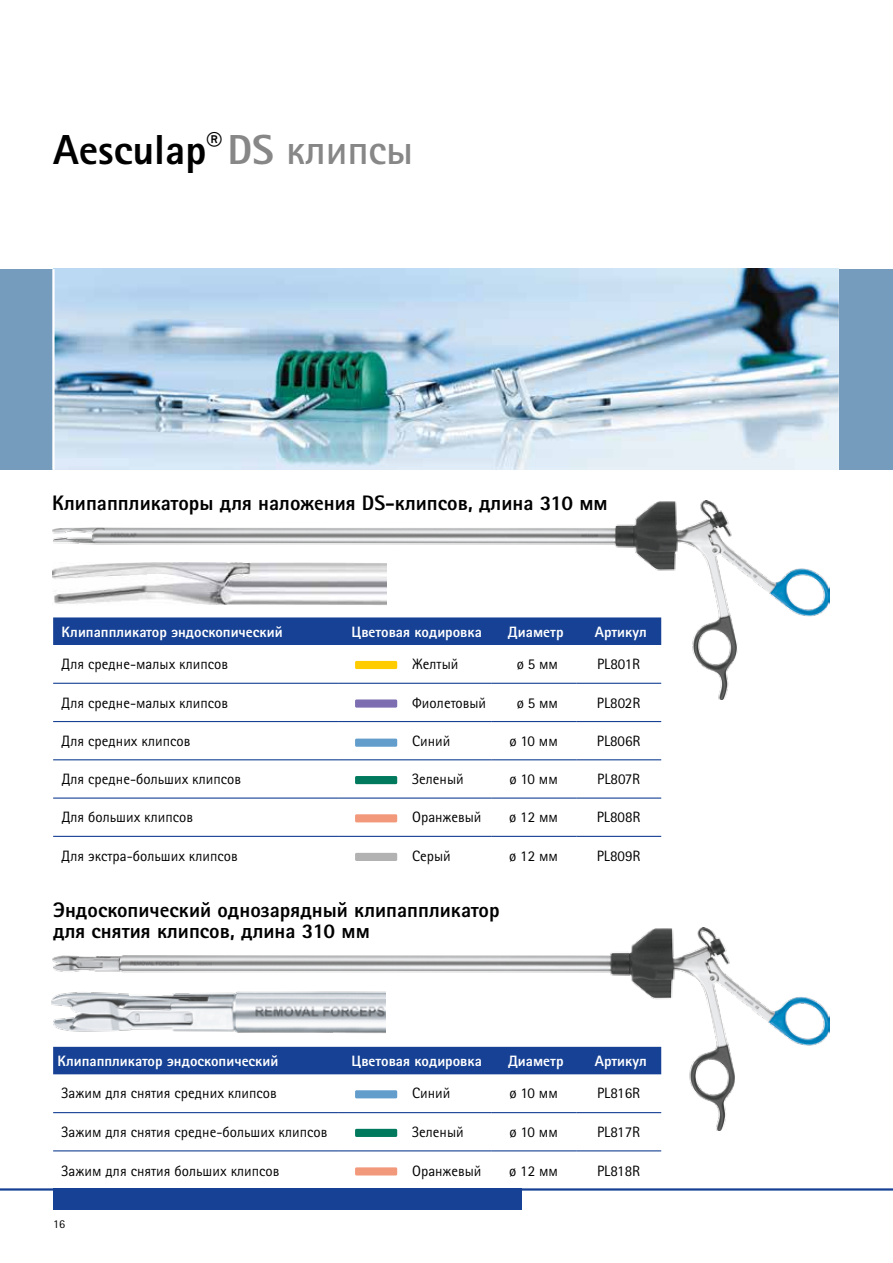
<style>
.page{position:relative;width:893px;height:1263px;background:#fff}
.page>*{position:absolute;margin:0;border:0;box-sizing:border-box;transform-origin:0 0}
.t1{font:800 42px "Rotis Sans Serif Pro Cyr";color:#000}
.t2{font:800 21px/21px "Rotis Sans Serif Pro Cyr";color:#000}
.t3{font:15px "Rotis Sans Serif Pro Cyr";color:#000}
.t4{font:800 15px "Rotis Sans Serif Pro Cyr";color:#fff}
.t5{font:12px "Rotis Sans Serif Pro Cyr";color:#000}
.s1{color:#878787}
.s2{font-weight:700;color:#878787}
</style>
<div class="page">
<div style="left:53px;top:1188px;width:469px;height:22px;background:#164194"></div>
<div style="left:0;top:269px;width:57px;height:201px;background:#769cbd"></div>
<img style="left:52px;top:927px;width:777px;height:204px">
<img style="left:52px;top:500px;width:777px;height:200px">
<div style="left:53px;top:617px;width:608px;height:28px;background:#164194"></div>
<hr style="left:53px;top:683px;width:285px;height:1px;background:#164194">
<hr style="left:338px;top:683px;width:153px;height:1px;background:#164194">
<hr style="left:491px;top:683px;width:85px;height:1px;background:#164194">
<hr style="left:576px;top:683px;width:85px;height:1px;background:#164194">
<hr style="left:53px;top:721px;width:285px;height:1px;background:#164194">
<hr style="left:338px;top:721px;width:153px;height:1px;background:#164194">
<hr style="left:491px;top:721px;width:85px;height:1px;background:#164194">
<hr style="left:576px;top:721px;width:85px;height:1px;background:#164194">
<hr style="left:53px;top:759px;width:285px;height:1px;background:#164194">
<hr style="left:338px;top:759px;width:153px;height:1px;background:#164194">
<hr style="left:491px;top:759px;width:85px;height:1px;background:#164194">
<hr style="left:576px;top:759px;width:85px;height:1px;background:#164194">
<hr style="left:53px;top:797px;width:285px;height:2px;background:#164194">
<hr style="left:338px;top:797px;width:153px;height:2px;background:#164194">
<hr style="left:491px;top:797px;width:85px;height:2px;background:#164194">
<hr style="left:576px;top:797px;width:85px;height:2px;background:#164194">
<hr style="left:53px;top:836px;width:285px;height:1px;background:#164194">
<hr style="left:338px;top:836px;width:153px;height:1px;background:#164194">
<hr style="left:491px;top:836px;width:85px;height:1px;background:#164194">
<hr style="left:576px;top:836px;width:85px;height:1px;background:#164194">
<div style="left:355px;top:661px;width:42px;height:8px;background:#fc0;border-radius:2px"></div>
<div style="left:355px;top:699px;width:42px;height:9px;background:#7c6eb0;border-radius:2px"></div>
<div style="left:355px;top:739px;width:42px;height:8px;background:#629dcc;border-radius:2px"></div>
<div style="left:355px;top:776px;width:42px;height:8px;background:#00795d;border-radius:2px"></div>
<div style="left:355px;top:814px;width:42px;height:8px;background:#f3997b;border-radius:2px"></div>
<div style="left:355px;top:853px;width:42px;height:8px;background:#b3b2b2;border-radius:2px"></div>
<div style="left:53px;top:1047px;width:608px;height:27px;background:#164194"></div>
<hr style="left:53px;top:1112px;width:285px;height:1px;background:#164194">
<hr style="left:338px;top:1112px;width:153px;height:1px;background:#164194">
<hr style="left:491px;top:1112px;width:85px;height:1px;background:#164194">
<hr style="left:576px;top:1112px;width:85px;height:1px;background:#164194">
<hr style="left:53px;top:1150px;width:285px;height:1px;background:#164194">
<hr style="left:338px;top:1150px;width:153px;height:1px;background:#164194">
<hr style="left:491px;top:1150px;width:85px;height:1px;background:#164194">
<hr style="left:576px;top:1150px;width:85px;height:1px;background:#164194">
<div style="left:355px;top:1090px;width:42px;height:8px;background:#629dcc;border-radius:2px"></div>
<div style="left:355px;top:1129px;width:42px;height:8px;background:#00795d;border-radius:2px"></div>
<div style="left:355px;top:1167px;width:42px;height:8px;background:#f3997b;border-radius:2px"></div>
<img style="left:52px;top:563px;width:335px;height:43px">
<img style="left:55px;top:269px;width:784px;height:201px">
<img style="left:51px;top:988px;width:334px;height:45px">
<hr style="left:52px;top:269px;width:3px;height:201px;background:#fff">
<div style="left:840px;top:269px;width:53px;height:201px;background:#769cbd"></div>
<hr style="left:0;top:1188px;width:893px;height:2px;background:#164194">
<h1 class="t1" style="left:53px;top:123px;width:362px">Aesculap<sup>®</sup> <span class="s1">DS</span> <span class="s2">клипсы</span></h1>
<h2 class="t2" style="left:52px;top:492px;width:557px">Клипаппликаторы для наложения DS-клипсов, длина 310 мм</h2>
<p class="t4" style="left:62px;top:622px;width:222px">Клипаппликатор эндоскопический</p>
<p class="t4" style="left:351px;top:622px;width:132px">Цветовая кодировка</p>
<p class="t4" style="left:508px;top:622px;width:57px">Диаметр</p>
<p class="t4" style="left:595px;top:622px;width:53px">Артикул</p>
<p class="t3" style="left:62px;top:655px;width:168px">Для средне-малых клипсов</p>
<p class="t3" style="left:412px;top:655px;width:48px">Желтый</p>
<p class="t3" style="left:517px;top:655px;width:43px">ø 5 мм</p>
<p class="t3" style="left:597px;top:655px;width:45px">PL801R</p>
<p class="t3" style="left:62px;top:694px;width:168px">Для средне-малых клипсов</p>
<p class="t3" style="left:412px;top:694px;width:75px">Фиолетовый</p>
<p class="t3" style="left:517px;top:694px;width:43px">ø 5 мм</p>
<p class="t3" style="left:597px;top:694px;width:45px">PL802R</p>
<p class="t3" style="left:62px;top:732px;width:130px">Для средних клипсов</p>
<p class="t3" style="left:412px;top:732px;width:40px">Синий</p>
<p class="t3" style="left:509px;top:732px;width:50px">ø 10 мм</p>
<p class="t3" style="left:597px;top:732px;width:45px">PL806R</p>
<p class="t3" style="left:62px;top:770px;width:181px">Для средне-больших клипсов</p>
<p class="t3" style="left:412px;top:770px;width:53px">Зеленый</p>
<p class="t3" style="left:509px;top:770px;width:50px">ø 10 мм</p>
<p class="t3" style="left:597px;top:770px;width:45px">PL807R</p>
<p class="t3" style="left:62px;top:808px;width:133px">Для больших клипсов</p>
<p class="t3" style="left:412px;top:808px;width:71px">Оранжевый</p>
<p class="t3" style="left:509px;top:808px;width:50px">ø 12 мм</p>
<p class="t3" style="left:597px;top:808px;width:45px">PL808R</p>
<p class="t3" style="left:62px;top:847px;width:178px">Для экстра-больших клипсов</p>
<p class="t3" style="left:412px;top:847px;width:40px">Серый</p>
<p class="t3" style="left:509px;top:847px;width:50px">ø 12 мм</p>
<p class="t3" style="left:597px;top:847px;width:45px">PL809R</p>
<h2 class="t2" style="left:53px;top:899px;width:448px">Эндоскопический однозарядный клипаппликатор для снятия клипсов, длина 310 мм</h2>
<p class="t4" style="left:57px;top:1051px;width:222px">Клипаппликатор эндоскопический</p>
<p class="t4" style="left:351px;top:1051px;width:132px">Цветовая кодировка</p>
<p class="t4" style="left:508px;top:1051px;width:57px">Диаметр</p>
<p class="t4" style="left:595px;top:1051px;width:53px">Артикул</p>
<p class="t3" style="left:62px;top:1084px;width:217px">Зажим для снятия средних клипсов</p>
<p class="t3" style="left:412px;top:1084px;width:40px">Синий</p>
<p class="t3" style="left:509px;top:1084px;width:50px">ø 10 мм</p>
<p class="t3" style="left:597px;top:1084px;width:45px">PL816R</p>
<p class="t3" style="left:62px;top:1123px;width:267px">Зажим для снятия средне-больших клипсов</p>
<p class="t3" style="left:412px;top:1123px;width:53px">Зеленый</p>
<p class="t3" style="left:509px;top:1123px;width:50px">ø 10 мм</p>
<p class="t3" style="left:597px;top:1123px;width:45px">PL817R</p>
<p class="t3" style="left:62px;top:1161px;width:219px">Зажим для снятия больших клипсов</p>
<p class="t3" style="left:412px;top:1161px;width:71px">Оранжевый</p>
<p class="t3" style="left:509px;top:1161px;width:50px">ø 12 мм</p>
<p class="t3" style="left:597px;top:1161px;width:45px">PL818R</p>
<p class="t5" style="left:53px;top:1216px;width:13px">16</p>
</div>
